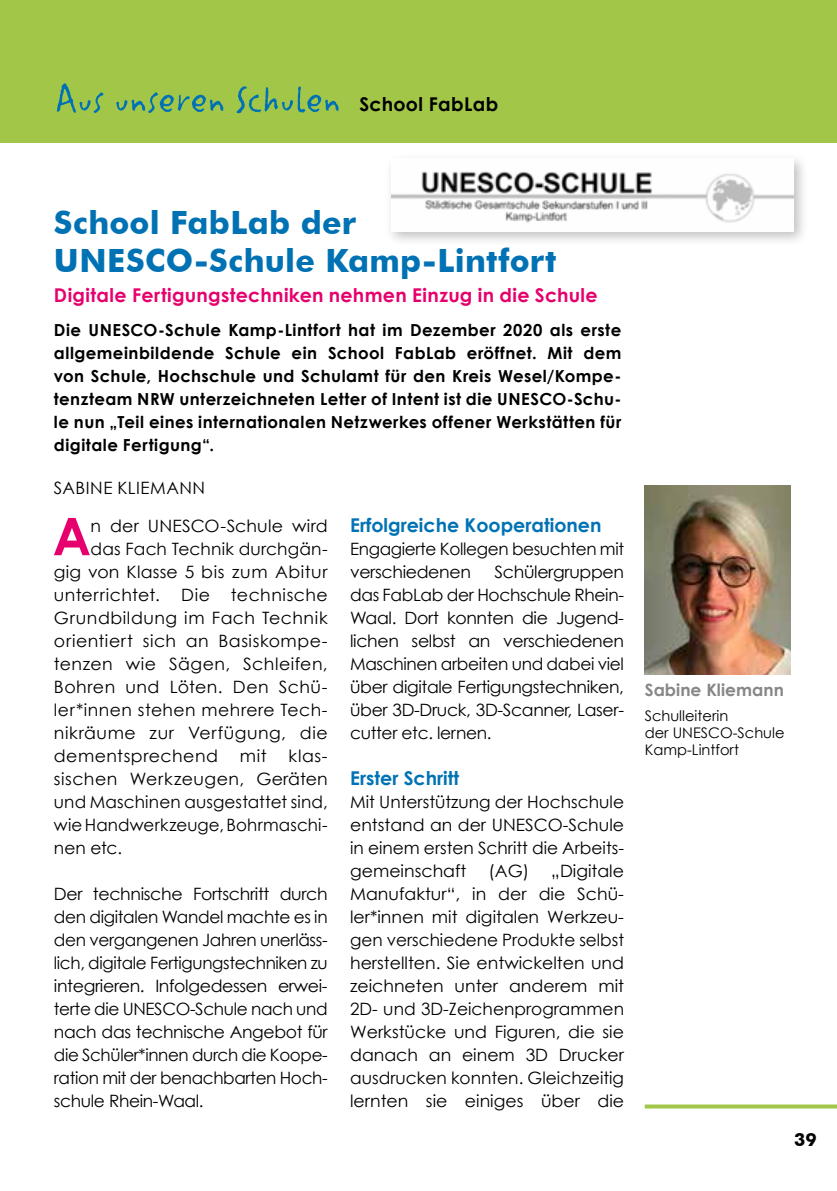
<style>
.page{position:relative;width:837px;height:1191px;background:#fff}
.page>*{position:absolute;margin:0;border:0;box-sizing:border-box;transform-origin:0 0}
.t1{font:700 52px "Century Gothic";color:#e6006d}
.t2{font:700 32px/38px "Futura BT";letter-spacing:.005em;color:#0072b4}
.t3{font:700 19px "Century Gothic";letter-spacing:.015em;color:#e6006d}
.t4{font:700 19px "Century Gothic";color:#0072b4}
.t5{font:700 19px "Century Gothic";letter-spacing:.02em;color:#000}
.t6{font:700 18px "Futura BT";color:#000}
.t7{font:17px/23px "Century Gothic";letter-spacing:.005em;color:#000;text-align:justify}
.t8{font:17px "Century Gothic";letter-spacing:.025em;color:#000}
.t9{font:17px "Century Gothic";letter-spacing:.03em;color:#000}
.t10{font:17px/23px "Century Gothic";letter-spacing:-.02em;color:#000}
.t11{font:700 17px "Century Gothic";letter-spacing:.005em;color:#878787}
.t12{font:700 16.6px/23px "Century Gothic";letter-spacing:.03em;color:#000;text-align:justify}
.t13{font:14.6px/17px "Century Gothic";color:#000}
</style>
<div class="page">
<div style="left:0;top:0;width:836px;height:143px;background:#a2c748"></div>
<svg style="left:644px;top:1104px;width:192px;height:4px"></svg>
<svg style="left:57px;top:83px;width:281px;height:30px"></svg>
<img style="left:644px;top:485px;width:146px;height:189px">
<div style="left:384px;top:152px;width:425px;height:95px;background:#000;opacity:.25"></div>
<img style="left:391px;top:159px;width:402px;height:73px">
<p class="t5" style="left:359px;top:92px;width:140px">School FabLab</p>
<h2 class="t2" style="left:54px;top:203px;width:504px">School FabLab der<br>UNESCO-Schule Kamp-Lintfort</h2>
<p class="t3" style="left:54px;top:283px;width:545px">Digitale Fertigungstechniken nehmen Einzug in die Schule</p>
<p class="t12" style="left:54px;top:318px;width:568px">Die UNESCO-Schule Kamp-Lintfort hat im Dezember 2020 als erste allgemeinbildende Schule ein School FabLab eröffnet. Mit dem von Schule, Hochschule und Schulamt für den Kreis Wesel/Kompe&shy;tenzteam NRW unterzeichneten Letter of Intent ist die UNESCO-Schu&shy;le nun „Teil eines internationalen Netzwerkes offener Werkstätten für digitale Fertigung“.</p>
<p class="t9" style="left:54px;top:478px;width:153px">SABINE KLIEMANN</p>
<h1 class="t1" style="left:53px;top:503px;width:40px">A</h1>
<p class="t7" style="left:90px;top:514px;width:238px">n der UNESCO-Schule wird</p>
<p class="t7" style="left:90px;top:537px;width:238px">das Fach Technik durchgän-</p>
<p class="t7" style="left:54px;top:560px;width:275px">gig von Klasse 5 bis zum Abitur</p>
<p class="t8" style="left:54px;top:584px;width:275px">unterrichtet. Die technische</p>
<p class="t9" style="left:54px;top:607px;width:275px">Grundbildung im Fach Technik</p>
<p class="t9" style="left:54px;top:630px;width:275px">orientiert sich an Basiskompe-</p>
<p class="t8" style="left:54px;top:653px;width:275px">tenzen wie Sägen, Schleifen,</p>
<p class="t8" style="left:54px;top:676px;width:275px">Bohren und Löten. Den Schü-</p>
<p class="t8" style="left:54px;top:699px;width:275px">ler*innen stehen mehrere Tech-</p>
<p class="t9" style="left:54px;top:722px;width:275px">nikräume zur Verfügung, die</p>
<p class="t8" style="left:54px;top:745px;width:165px">dementsprechend</p>
<p class="t7" style="left:240px;top:744px;width:28px">mit</p>
<p class="t7" style="left:54px;top:744px;width:275px;text-indent:235px">klas&shy;sischen Werkzeugen, Geräten und Maschinen ausgestattet sind, wie Handwerkzeuge, Bohrmaschi&shy;nen etc.</p>
<p class="t7" style="left:54px;top:882px;width:275px">Der technische Fortschritt durch den digitalen Wandel machte es in den vergangenen Jahren unerläss&shy;lich, digitale Fertigungstechniken zu integrieren. Infolgedessen erwei&shy;terte die UNESCO-Schule nach und nach das technische Angebot für die Schüler*innen durch die Koope&shy;ration mit der benachbarten Hoch&shy;schule Rhein-Waal.</p>
<p class="t4" style="left:350px;top:513px;width:253px">Erfolgreiche Kooperationen</p>
<p class="t10" style="left:350px;top:537px;width:275px">Engagierte Kollegen besuchten mit verschiedenen</p>
<p class="t7" style="left:350px;top:560px;width:275px;text-indent:144px">Schülergruppen das FabLab der Hochschule Rhein-Waal. Dort konnten die Jugend&shy;lichen selbst an verschiedenen Maschinen arbeiten und dabei viel über digitale Fertigungstechniken, über 3D-Druck, 3D-Scanner, Laser&shy;cutter etc. lernen.</p>
<p class="t4" style="left:350px;top:766px;width:111px">Erster Schritt</p>
<p class="t7" style="left:350px;top:790px;width:275px">Mit Unterstützung der Hochschule entstand an der UNESCO-Schule in einem ersten Schritt die Arbeits&shy;gemeinschaft</p>
<p class="t7" style="left:350px;top:859px;width:275px;text-indent:201px">„Digitale Manufaktur“, in der die Schü&shy;ler*innen mit digitalen Werkzeu&shy;gen verschiedene Produkte selbst herstellten. Sie entwickelten und zeichneten unter anderem mit 2D- und 3D-Zeichenprogrammen Werkstücke und Figuren, die sie danach an einem 3D Drucker ausdrucken konnten. Gleichzeitig lernten sie einiges über die</p>
<p class="t7" style="left:488px;top:859px;width:42px">(AG)</p>
<p class="t11" style="left:644px;top:679px;width:141px">Sabine Kliemann</p>
<p class="t13" style="left:644px;top:706px;width:141px">Schulleiterin<br>der UNESCO-Schule<br>Kamp-Lintfort</p>
<p class="t6" style="left:793px;top:1128px;width:24px">39</p>
</div>
